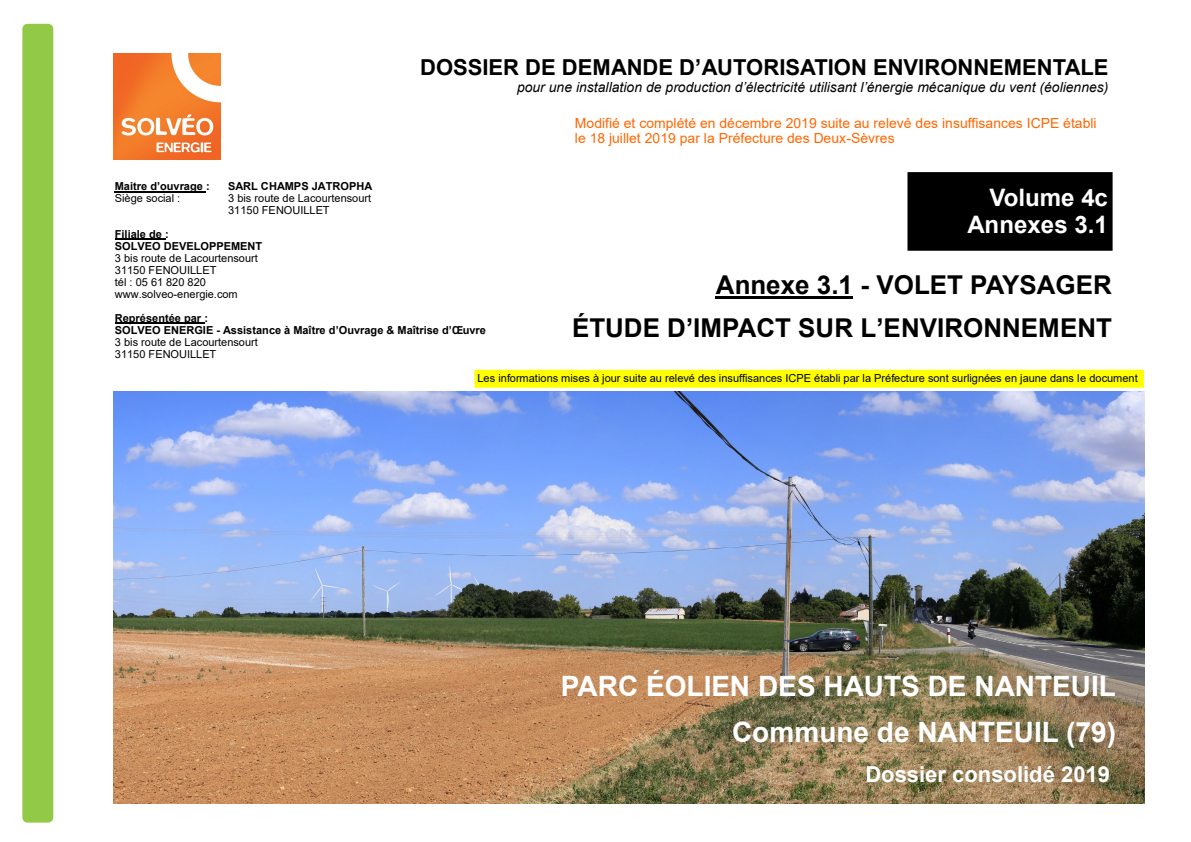
<style>
.page{position:relative;width:1191px;height:842px;background:#fff}
.page>*{position:absolute;margin:0;border:0;box-sizing:border-box;transform-origin:0 0}
.t1{font:700 28px "Arial";color:#fff}
.t2{font:700 25.9px "Arial";color:#000}
.t3{font:700 24.1px "Arial";color:#fff}
.t4{font:700 22px "Arial";color:#000}
.t5{font:700 22px "Arial";color:#fff}
.t6{font:13.9px/15.1px "Arial";color:#f60}
.t7{font:italic 13.9px "Arial";color:#000}
.t8{font:11px "Arial";color:#000}
.t9{font:700 11px "Arial";color:#000}
</style>
<div class="page">
<img style="left:114px;top:53px;width:106px;height:106px">
<img style="left:114px;top:391px;width:1030px;height:412px">
<hr style="left:115px;top:191px;width:91px;height:1px;background:#000">
<hr style="left:115px;top:239px;width:50px;height:1px;background:#000">
<hr style="left:115px;top:323px;width:89px;height:1px;background:#000">
<div style="left:473px;top:369px;width:671px;height:20px;background:#ff0"></div>
<div style="left:472px;top:368px;width:673px;height:22px;border:2px solid #fff"></div>
<hr style="left:716px;top:296px;width:137px;height:3px;background:#000">
<div style="left:22px;top:24px;width:31px;height:798px;background:#92c947;border-radius:5px"></div>
<div style="left:908px;top:173px;width:203px;height:77px;background:#000"></div>
<div style="left:907px;top:172px;width:205px;height:79px;border:2px solid #000"></div>
<p class="t4" style="left:420px;top:56px;width:690px">DOSSIER DE DEMANDE D’AUTORISATION ENVIRONNEMENTALE</p>
<p class="t7" style="left:517px;top:80px;width:593px">pour une installation de production d’électricité utilisant l’énergie mécanique du vent (éoliennes)</p>
<p class="t9" style="left:115px;top:180px;width:96px">Maitre d’ouvrage :</p>
<p class="t9" style="left:228px;top:180px;width:146px">SARL CHAMPS JATROPHA</p>
<p class="t8" style="left:115px;top:192px;width:67px">Siège social :</p>
<p class="t8" style="left:228px;top:192px;width:145px">3 bis route de Lacourtensourt</p>
<p class="t8" style="left:228px;top:204px;width:103px">31150 FENOUILLET</p>
<p class="t9" style="left:115px;top:228px;width:56px">Filiale de :</p>
<p class="t9" style="left:115px;top:240px;width:149px">SOLVEO DEVELOPPEMENT</p>
<p class="t8" style="left:115px;top:252px;width:145px">3 bis route de Lacourtensourt</p>
<p class="t8" style="left:115px;top:264px;width:103px">31150 FENOUILLET</p>
<p class="t8" style="left:115px;top:276px;width:93px">tél : 05 61 820 820</p>
<p class="t8" style="left:115px;top:288px;width:124px">www.solveo-energie.com</p>
<p class="t9" style="left:115px;top:312px;width:95px">Représentée par :</p>
<p class="t9" style="left:115px;top:324px;width:372px">SOLVEO ENERGIE - Assistance à Maître d’Ouvrage &amp; Maîtrise d’Œuvre</p>
<p class="t8" style="left:115px;top:336px;width:145px">3 bis route de Lacourtensourt</p>
<p class="t8" style="left:115px;top:348px;width:103px">31150 FENOUILLET</p>
<p class="t6" style="left:575px;top:116px;width:523px">Modifié et complété en décembre 2019 suite au relevé des insuffisances ICPE établi le 18 juillet 2019 par la Préfecture des Deux-Sèvres</p>
<p class="t3" style="left:989px;top:185px;width:120px">Volume 4c</p>
<p class="t3" style="left:967px;top:211px;width:142px">Annexes 3.1</p>
<p class="t2" style="left:716px;top:270px;width:397px">Annexe 3.1 - VOLET PAYSAGER</p>
<p class="t2" style="left:572px;top:314px;width:541px">ÉTUDE D’IMPACT SUR L’ENVIRONNEMENT</p>
<p class="t8" style="left:477px;top:372px;width:662px">Les informations mises à jour suite au relevé des insuffisances ICPE établi par la Préfecture sont surlignées en jaune dans le document</p>
<p class="t1" style="left:561px;top:671px;width:556px">PARC ÉOLIEN DES HAUTS DE NANTEUIL</p>
<p class="t1" style="left:732px;top:717px;width:385px">Commune de NANTEUIL (79)</p>
<p class="t5" style="left:865px;top:759px;width:246px">Dossier consolidé 2019</p>
</div>
